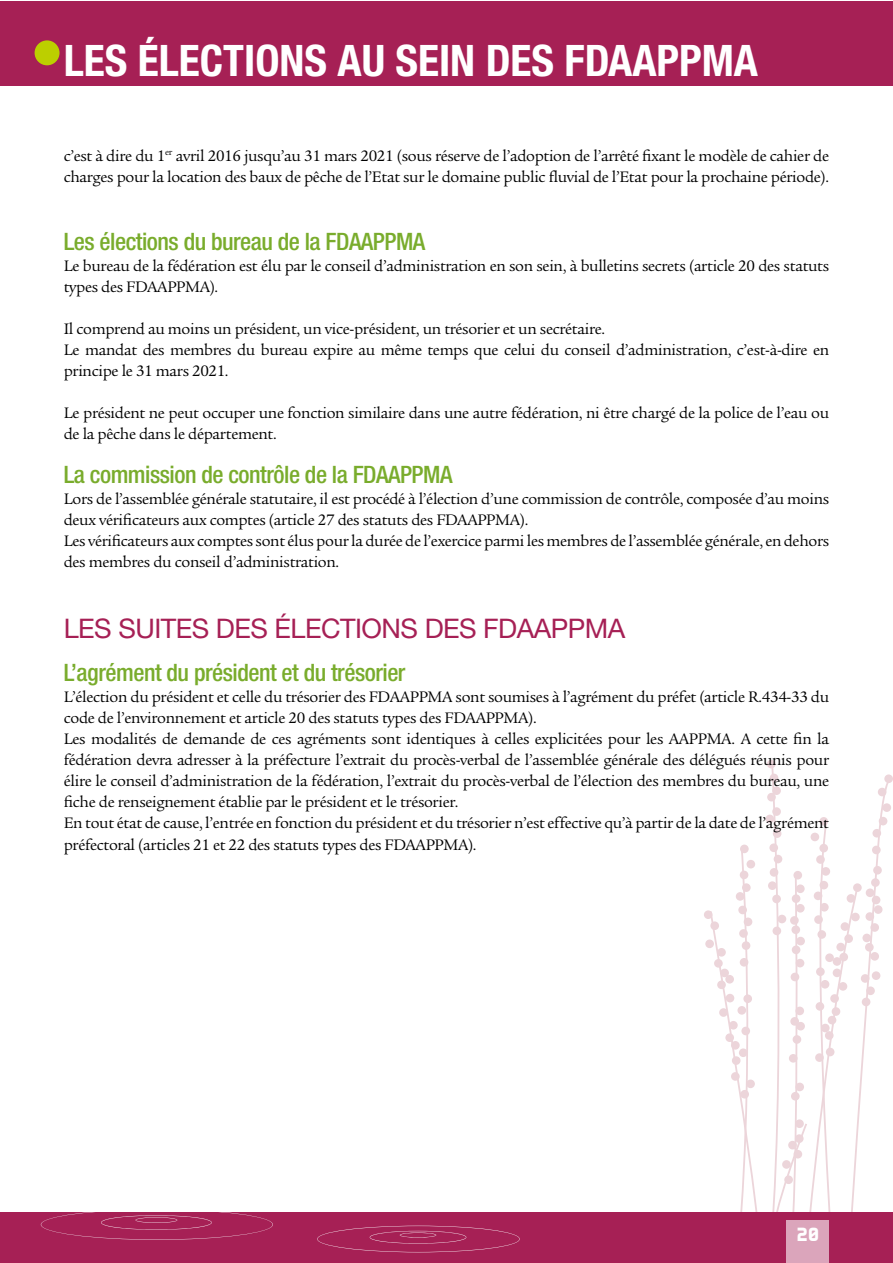
<style>
.page{position:relative;width:893px;height:1263px;background:#fff}
.page>*{position:absolute;margin:0;border:0;box-sizing:border-box;transform-origin:0 0}
.t1{font:700 condensed 43.5px "Helvetica Neue";color:#fff}
.t2{font:27px "Helvetica Neue";letter-spacing:-.02em;color:#a62055}
.t3{font:500 condensed 24px "Helvetica Neue";letter-spacing:-.02em;color:#79ac2c}
.t4{font:700 19.5px "Aero Matics Display";color:#fff}
.t5{font:16.5px/21px "Legacy Serif";letter-spacing:-.02em;color:#000}
</style>
<div class="page">
<div style="left:0;top:1px;width:892px;height:84px;background:#a62055"></div>
<div style="left:35px;top:40px;width:25px;height:25px;background:#bccf00;border-radius:50%"></div>
<div style="left:704px;top:910px;width:8px;height:9px;background:#ecd5da;border-radius:50%"></div>
<div style="left:705px;top:939px;width:9px;height:9px;background:#ecd5da;border-radius:50%"></div>
<div style="left:767px;top:760px;width:8px;height:8px;background:#ecd5da;border-radius:50%"></div>
<div style="left:884px;top:774px;width:8px;height:9px;background:#ecd5da;border-radius:50%"></div>
<svg style="left:710px;top:764px;width:180px;height:448px"></svg>
<div style="left:0;top:1212px;width:892px;height:51px;background:#a62055"></div>
<svg style="left:317px;top:1226px;width:203px;height:26px"></svg>
<svg style="left:41px;top:1212px;width:232px;height:28px"></svg>
<div style="left:787px;top:1220px;width:42px;height:43px;background:#dba5bb"></div>
<h1 class="t1" style="left:64px;top:34px;width:696px">LES ÉLECTIONS AU SEIN DES FDAAPPMA</h1>
<p class="t5" style="left:64px;top:145px;width:767px">c’est à dire du 1<sup>er</sup> avril 2016 jusqu’au 31 mars 2021 (sous réserve de l’adoption de l’arrêté fixant le modèle de cahier de charges pour la location des baux de pêche de l’Etat sur le domaine public fluvial de l’Etat pour la prochaine période).</p>
<h3 class="t3" style="left:64px;top:227px;width:363px">Les élections du bureau de la FDAAPPMA</h3>
<p class="t5" style="left:64px;top:256px;width:767px">Le bureau de la fédération est élu par le conseil d’administration en son sein, à bulletins secrets (article 20 des statuts types des FDAAPPMA).</p>
<p class="t5" style="left:64px;top:319px;width:767px">Il comprend au moins un président, un vice-président, un trésorier et un secrétaire.<br>Le mandat des membres du bureau expire au même temps que celui du conseil d’administration, c’est-à-dire en principe le 31 mars 2021.</p>
<p class="t5" style="left:64px;top:403px;width:767px">Le président ne peut occuper une fonction similaire dans une autre fédération, ni être chargé de la police de l’eau ou de la pêche dans le département.</p>
<h3 class="t3" style="left:64px;top:460px;width:390px">La commission de contrôle de la FDAAPPMA</h3>
<p class="t5" style="left:64px;top:489px;width:767px">Lors de l’assemblée générale statutaire, il est procédé à l’élection d’une commission de contrôle, composée d’au moins deux vérificateurs aux comptes (article 27 des statuts des FDAAPPMA).<br>Les vérificateurs aux comptes sont élus pour la durée de l’exercice parmi les membres de l’assemblée générale, en dehors des membres du conseil d’administration.</p>
<h2 class="t2" style="left:64px;top:612px;width:563px">LES SUITES DES ÉLECTIONS DES FDAAPPMA</h2>
<h3 class="t3" style="left:64px;top:659px;width:343px">L’agrément du président et du trésorier</h3>
<p class="t5" style="left:64px;top:687px;width:767px">L’élection du président et celle du trésorier des FDAAPPMA sont soumises à l’agrément du préfet (article R.434-33 du code de l’environnement et article 20 des statuts types des FDAAPPMA).<br>Les modalités de demande de ces agréments sont identiques à celles explicitées pour les AAPPMA. A cette fin la fédération devra adresser à la préfecture l’extrait du procès-verbal de l’assemblée générale des délégués réunis pour élire le conseil d’administration de la fédération, l’extrait du procès-verbal de l’élection des membres du bureau, une fiche de renseignement établie par le président et le trésorier.<br>En tout état de cause, l’entrée en fonction du président et du trésorier n’est effective qu’à partir de la date de l’agrément préfectoral (articles 21 et 22 des statuts types des FDAAPPMA).</p>
<p class="t4" style="left:797px;top:1223px;width:24px">20</p>
</div>
